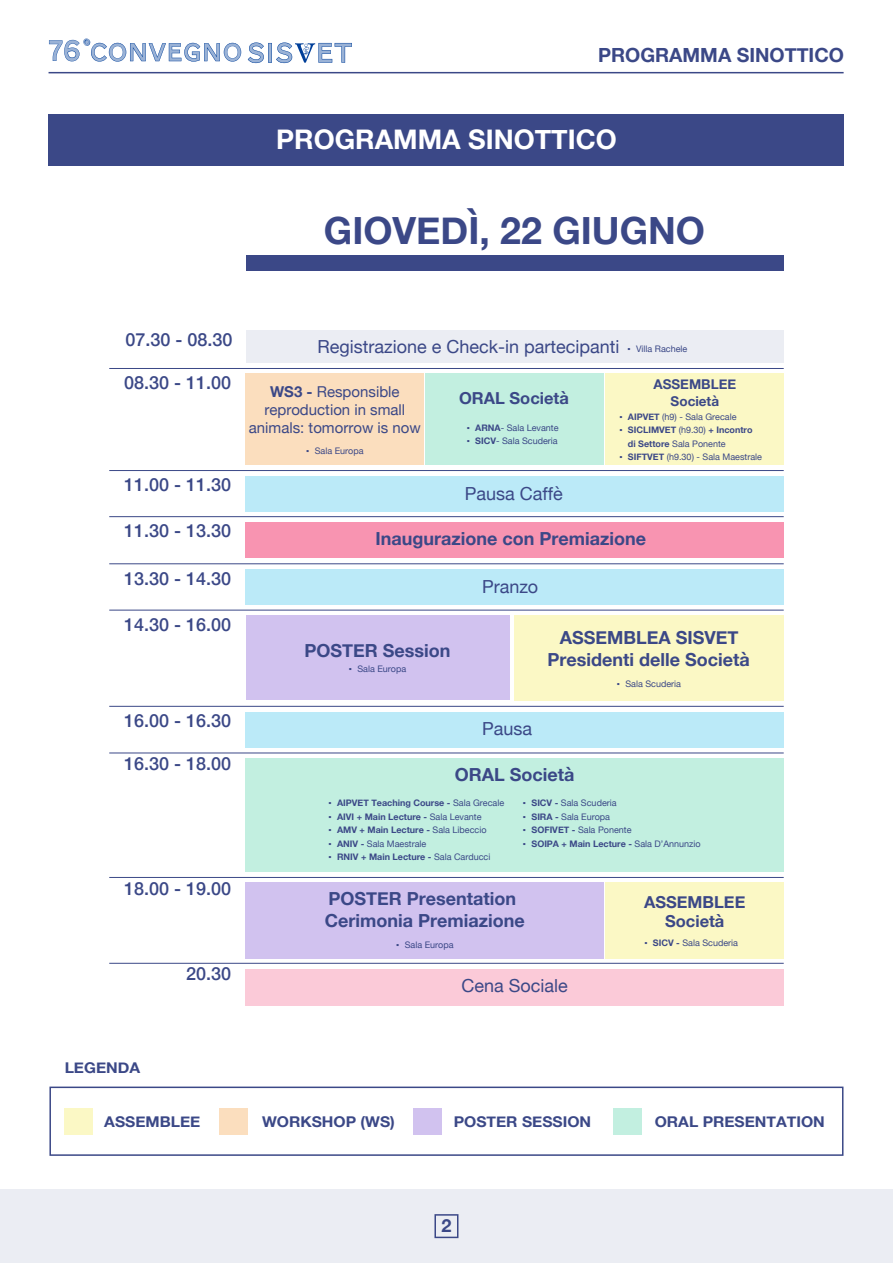
<style>
.page{position:relative;width:893px;height:1263px;background:#fff}
.page>*{position:absolute;margin:0;border:0;box-sizing:border-box;transform-origin:0 0}
.t1{font:700 37.5px "Helvetica Neue";color:#3b4887}
.t2{font:700 27px "Helvetica Neue";color:#fff}
.t3{font:700 19.5px "Helvetica Neue";color:#3b4887}
.t4{font:700 18px/21.6px "Helvetica Neue";color:#3b4887}
.t5{font:500 18px "Helvetica Neue";color:#3b4887}
.t6{font:18px "Helvetica Neue";color:#3b4887}
.t7{font:700 16.5px/19.8px "Helvetica Neue";color:#3b4887;text-align:center}
.t8{font:15px/18px "Helvetica Neue";color:#3b4887;text-align:center}
.t9{font:700 14.85px "Helvetica Neue";color:#3b4887;scale:1.06 1}
.t10{font:700 13.5px/16.2px "Helvetica Neue";color:#3b4887;text-align:center}
.t11{font:9px "Helvetica Neue";color:#3b4887}
.t12{font:700 9px/13.5px "Helvetica Neue";color:#3b4887}
.s1{font-family:"Times New Roman";font-size:9px}
.s2{font-size:9px}
.s3{font-weight:700}
.s4{font-family:"Times New Roman"}
.s5{font-family:"Times New Roman";font-weight:400}
.s6{font-weight:400}
</style>
<div class="page">
<svg style="left:49px;top:38px;width:192px;height:24px"></svg>
<svg style="left:248px;top:43px;width:104px;height:20px"></svg>
<hr style="left:49px;top:72px;width:795px;height:1px;background:#3b4887">
<div style="left:246px;top:615px;width:264px;height:85px;background:#d1c2ef"></div>
<div style="left:246px;top:256px;width:537px;height:15px;background:#3b4887"></div>
<div style="left:246px;top:374px;width:178px;height:91px;background:#fbdebe"></div>
<div style="left:426px;top:374px;width:178px;height:91px;background:#c2efe0"></div>
<div style="left:606px;top:374px;width:178px;height:91px;background:#fbf8c5"></div>
<div style="left:606px;top:882px;width:178px;height:76px;background:#fbf8c5"></div>
<div style="left:246px;top:569px;width:538px;height:36px;background:#bbeaf8"></div>
<hr style="left:109px;top:368px;width:675px;height:1px;background:#3b4887">
<hr style="left:109px;top:563px;width:675px;height:1px;background:#3b4887">
<div style="left:246px;top:712px;width:538px;height:36px;background:#bbeaf8"></div>
<hr style="left:109px;top:706px;width:675px;height:1px;background:#3b4887">
<hr style="left:109px;top:610px;width:675px;height:1px;background:#3b4887">
<hr style="left:109px;top:753px;width:675px;height:1px;background:#3b4887">
<hr style="left:109px;top:877px;width:675px;height:1px;background:#3b4887">
<div style="left:246px;top:969px;width:538px;height:37px;background:#fbcad8"></div>
<hr style="left:109px;top:963px;width:675px;height:1px;background:#3b4887">
<div style="left:246px;top:476px;width:538px;height:36px;background:#bbeaf8"></div>
<hr style="left:109px;top:470px;width:675px;height:1px;background:#3b4887">
<div style="left:246px;top:522px;width:538px;height:36px;background:#f894b1"></div>
<hr style="left:109px;top:516px;width:675px;height:1px;background:#3b4887">
<div style="left:514px;top:615px;width:270px;height:85px;background:#fbf8c5"></div>
<div style="left:49px;top:115px;width:795px;height:51px;background:#3b4887"></div>
<div style="left:0;top:1189px;width:893px;height:74px;background:#ebedf3"></div>
<div style="left:434px;top:1214px;width:24px;height:24px;border:2px solid #3b4887"></div>
<div style="left:246px;top:882px;width:358px;height:77px;background:#d1c2ef"></div>
<div style="left:246px;top:759px;width:538px;height:113px;background:#c2efe0"></div>
<div style="left:246px;top:331px;width:537px;height:32px;background:#ebedf3"></div>
<div style="left:220px;top:1108px;width:28px;height:26px;background:#fbdebe"></div>
<div style="left:413px;top:1108px;width:28px;height:26px;background:#d1c2ef"></div>
<div style="left:613px;top:1108px;width:28px;height:26px;background:#c2efe0"></div>
<div style="left:65px;top:1108px;width:28px;height:26px;background:#fbf8c5"></div>
<div style="left:49px;top:1086px;width:794px;height:70px;border:2px solid #3b4887"></div>
<h3 class="t3" style="left:598px;top:40px;width:247px">PROGRAMMA SINOTTICO</h3>
<h2 class="t2" style="left:276px;top:119px;width:342px">PROGRAMMA SINOTTICO</h2>
<h1 class="t1" style="left:324px;top:202px;width:383px">GIOVEDÌ, 22 GIUGNO</h1>
<h3 class="t5" style="left:125px;top:325px;width:109px">07.30 - 08.30</h3>
<h3 class="t6" style="left:317px;top:334px;width:371px">Registrazione e Check-in partecipanti <span class="s1">▪</span> <span class="s2">Villa Rachele</span></h3>
<h3 class="t5" style="left:124px;top:368px;width:109px">08.30 - 11.00</h3>
<h3 class="t5" style="left:124px;top:470px;width:109px">11.00 - 11.30</h3>
<h3 class="t5" style="left:124px;top:516px;width:109px">11.30 - 13.30</h3>
<h3 class="t5" style="left:124px;top:564px;width:109px">13.30 - 14.30</h3>
<h3 class="t5" style="left:124px;top:610px;width:109px">14.30 - 16.00</h3>
<h3 class="t5" style="left:124px;top:706px;width:109px">16.00 - 16.30</h3>
<h3 class="t5" style="left:124px;top:749px;width:109px">16.30 - 18.00</h3>
<h3 class="t5" style="left:124px;top:874px;width:109px">18.00 - 19.00</h3>
<h3 class="t5" style="left:186px;top:959px;width:47px">20.30</h3>
<h3 class="t8" style="left:249px;top:383px;width:173px"><span class="s3">WS3 -</span> Responsible reproduction in small animals: tomorrow is now</h3>
<p class="t11" style="left:306px;top:444px;width:59px"><span class="s4">▪</span> Sala Europa</p>
<h3 class="t7" style="left:459px;top:389px;width:111px">ORAL Società</h3>
<p class="t11" style="left:467px;top:421px;width:93px"><span class="s4">▪</span> <span class="s3">ARNA</span>- Sala Levante</p>
<p class="t11" style="left:467px;top:434px;width:93px"><span class="s4">▪</span> <span class="s3">SICV</span>- Sala Scuderia</p>
<h3 class="t6" style="left:465px;top:481px;width:99px">Pausa Caffè</h3>
<h3 class="t10" style="left:653px;top:377px;width:84px">ASSEMBLEE<br>Società</h3>
<p class="t11" style="left:619px;top:410px;width:119px"><span class="s4">▪</span> <span class="s3">AIPVET</span> (h9) - Sala Grecale</p>
<p class="t12" style="left:628px;top:424px;width:126px;text-indent:-9px"><span class="s5">▪</span> SICLIMVET <span class="s6">(h9.30)</span> + Incontro di Settore <span class="s6">Sala Ponente</span></p>
<p class="t11" style="left:619px;top:451px;width:144px"><span class="s4">▪</span> <span class="s3">SIFTVET</span> (h9.30) - Sala Maestrale</p>
<h3 class="t4" style="left:376px;top:529px;width:272px">Inaugurazione con Premiazione</h3>
<h3 class="t4" style="left:304px;top:640px;width:148px">POSTER Session</h3>
<p class="t11" style="left:349px;top:662px;width:59px"><span class="s4">▪</span> Sala Europa</p>
<h3 class="t6" style="left:482px;top:573px;width:58px">Pranzo</h3>
<h3 class="t6" style="left:482px;top:716px;width:52px">Pausa</h3>
<h3 class="t4" style="left:547px;top:628px;width:204px;text-align:center">ASSEMBLEA SISVET<br>Presidenti delle Società</h3>
<p class="t11" style="left:617px;top:677px;width:66px"><span class="s4">▪</span> Sala Scuderia</p>
<h3 class="t4" style="left:455px;top:764px;width:121px">ORAL Società</h3>
<p class="t11" style="left:523px;top:796px;width:95px"><span class="s4">▪</span> <span class="s3">SICV -</span> Sala Scuderia</p>
<p class="t11" style="left:523px;top:810px;width:89px"><span class="s4">▪</span> <span class="s3">SIRA -</span> Sala Europa</p>
<p class="t11" style="left:523px;top:823px;width:110px"><span class="s4">▪</span> <span class="s3">SOFIVET -</span> Sala Ponente</p>
<p class="t12" style="left:523px;top:837px;width:179px"><span class="s5">▪</span> SOIPA + Main Lecture - <span class="s6">Sala D’Annunzio</span></p>
<p class="t12" style="left:329px;top:796px;width:177px"><span class="s5">▪</span> AIPVET Teaching Course - <span class="s6">Sala Grecale</span></p>
<p class="t12" style="left:329px;top:810px;width:154px"><span class="s5">▪</span> AIVI + Main Lecture - <span class="s6">Sala Levante</span></p>
<p class="t12" style="left:329px;top:823px;width:159px"><span class="s5">▪</span> AMV + Main Lecture - <span class="s6">Sala Libeccio</span></p>
<p class="t11" style="left:329px;top:837px;width:99px"><span class="s4">▪</span> <span class="s3">ANIV -</span> Sala Maestrale</p>
<p class="t12" style="left:329px;top:850px;width:163px"><span class="s5">▪</span> RNIV + Main Lecture - <span class="s6">Sala Carducci</span></p>
<h3 class="t4" style="left:325px;top:889px;width:201px">POSTER Presentation<br>Cerimonia Premiazione</h3>
<p class="t11" style="left:396px;top:938px;width:59px"><span class="s4">▪</span> Sala Europa</p>
<h3 class="t6" style="left:461px;top:973px;width:108px">Cena Sociale</h3>
<h3 class="t7" style="left:644px;top:892px;width:103px">ASSEMBLEE<br>Società</h3>
<p class="t11" style="left:644px;top:937px;width:95px"><span class="s4">▪</span> <span class="s3">SICV -</span> Sala Scuderia</p>
<h3 class="t9" style="left:65px;top:1056px;width:73px">LEGENDA</h3>
<h3 class="t9" style="left:104px;top:1110px;width:92px">ASSEMBLEE</h3>
<h3 class="t9" style="left:262px;top:1110px;width:127px">WORKSHOP (WS)</h3>
<h3 class="t9" style="left:454px;top:1110px;width:131px">POSTER SESSION</h3>
<h3 class="t9" style="left:655px;top:1110px;width:162px">ORAL PRESENTATION</h3>
<h3 class="t4" style="left:441px;top:1215px;width:12px">2</h3>
</div>
